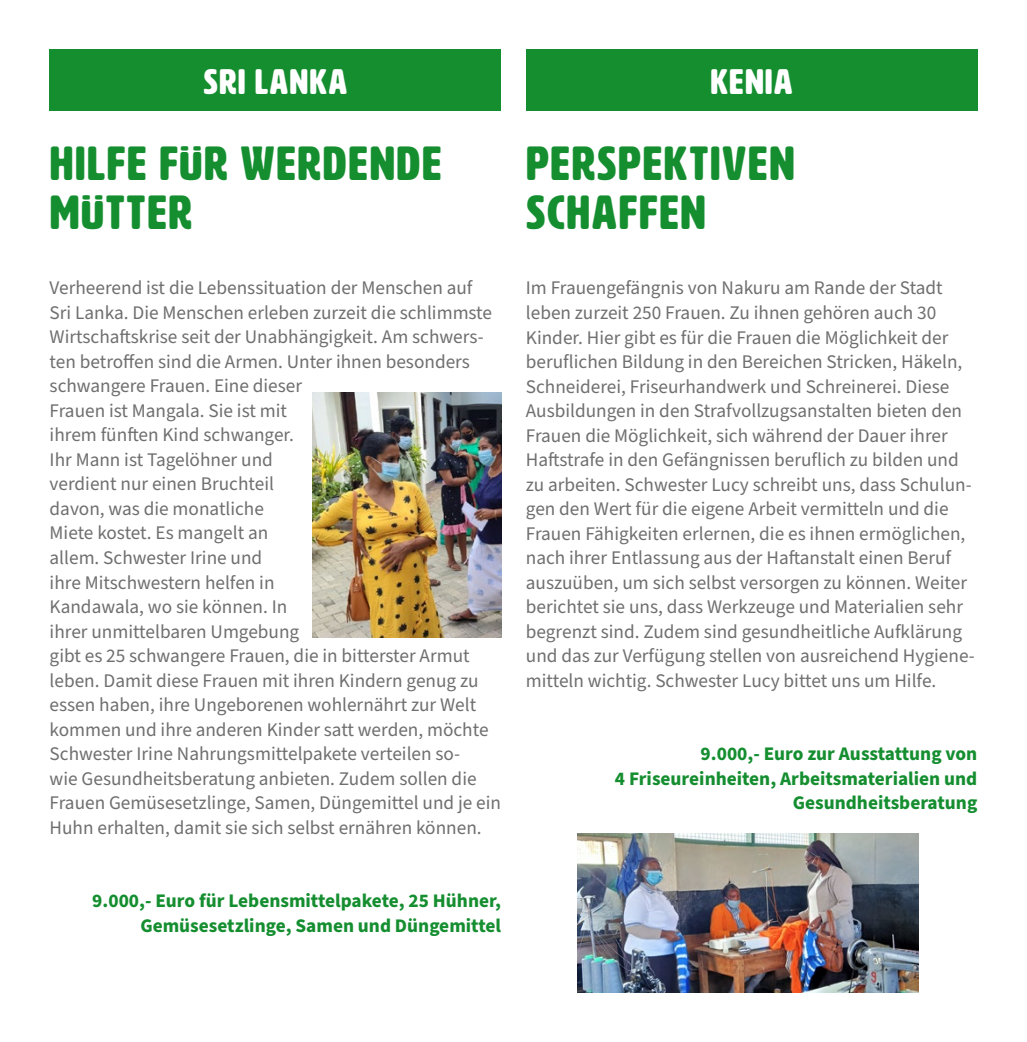
<style>
.page{position:relative;width:1027px;height:1042px;background:#fff}
.page>*{position:absolute;margin:0;border:0;box-sizing:border-box;transform-origin:0 0}
.t1{font:47.25px/49px "HWT Artz";letter-spacing:.05em;color:#158e30}
.t2{font:35px "HWT Artz";letter-spacing:.05em;color:#fff}
.t3{font:19.25px/24.5px "Source Sans Pro";color:#706f6f}
.t4{font:700 19.25px/24.5px "Source Sans Pro";color:#158e30;text-align:right}
</style>
<div class="page">
<div style="left:50px;top:50px;width:451px;height:61px;background:#158e30"></div>
<div style="left:526px;top:50px;width:451px;height:61px;background:#158e30"></div>
<img style="left:313px;top:392px;width:188px;height:245px">
<img style="left:577px;top:833px;width:341px;height:159px">
<h2 class="t2" style="left:204px;top:63px;width:145px">SRI LANKA</h2>
<h2 class="t2" style="left:711px;top:63px;width:83px">KENIA</h2>
<h1 class="t1" style="left:50px;top:140px;width:393px">HILFE FÜR WERDENDE<br>MÜTTER</h1>
<h1 class="t1" style="left:526px;top:140px;width:269px">PERSPEKTIVEN<br>SCHAFFEN</h1>
<p class="t3" style="left:50px;top:276px;width:453px">Verheerend ist die Lebenssituation der Menschen auf<br>Sri Lanka. Die Menschen erleben zurzeit die schlimmste Wirtschaftskrise seit der Unabhängigkeit. Am schwers&shy;ten betroffen sind die Armen. Unter ihnen besonders schwangere Frauen. Eine dieser<br>Frauen ist Mangala. Sie ist mit<br>ihrem fünften Kind schwanger.<br>Ihr Mann ist Tagelöhner und<br>verdient nur einen Bruchteil<br>davon, was die monatliche<br>Miete kostet. Es mangelt an<br>allem. Schwester Irine und<br>ihre Mitschwestern helfen in<br>Kandawala, wo sie können. In<br>ihrer unmittelbaren Umgebung<br>gibt es 25 schwangere Frauen, die in bitterster Armut leben. Damit diese Frauen mit ihren Kindern genug zu essen haben, ihre Ungeborenen wohlernährt zur Welt kommen und ihre anderen Kinder satt werden, möchte Schwester Irine Nahrungsmittelpakete verteilen so-<br>wie Gesundheitsberatung anbieten. Zudem sollen die Frauen Gemüsesetzlinge, Samen, Düngemittel und je ein Huhn erhalten, damit sie sich selbst ernähren können.</p>
<p class="t4" style="left:92px;top:889px;width:410px">9.000,- Euro für Lebensmittelpakete, 25 Hühner,<br>Gemüsesetzlinge, Samen und Düngemittel</p>
<p class="t3" style="left:526px;top:276px;width:450px">Im Frauengefängnis von Nakuru am Rande der Stadt leben zurzeit 250 Frauen. Zu ihnen gehören auch 30<br>Kinder. Hier gibt es für die Frauen die Möglichkeit der beruflichen Bildung in den Bereichen Stricken, Häkeln, Schneiderei, Friseurhandwerk und Schreinerei. Diese Ausbildungen in den Strafvollzugsanstalten bieten den Frauen die Möglichkeit, sich während der Dauer ihrer Haftstrafe in den Gefängnissen beruflich zu bilden und zu arbeiten. Schwester Lucy schreibt uns, dass Schulun&shy;gen den Wert für die eigene Arbeit vermitteln und die Frauen Fähigkeiten erlernen, die es ihnen ermöglichen, nach ihrer Entlassung aus der Haftanstalt einen Beruf auszuüben, um sich selbst versorgen zu können. Weiter berichtet sie uns, dass Werkzeuge und Materialien sehr begrenzt sind. Zudem sind gesundheitliche Aufklärung und das zur Verfügung stellen von ausreichend Hygiene&shy;mitteln wichtig. Schwester Lucy bittet uns um Hilfe.</p>
<p class="t4" style="left:615px;top:742px;width:364px">9.000,- Euro zur Ausstattung von<br>4 Friseureinheiten, Arbeitsmaterialien und<br>Gesundheitsberatung</p>
</div>
